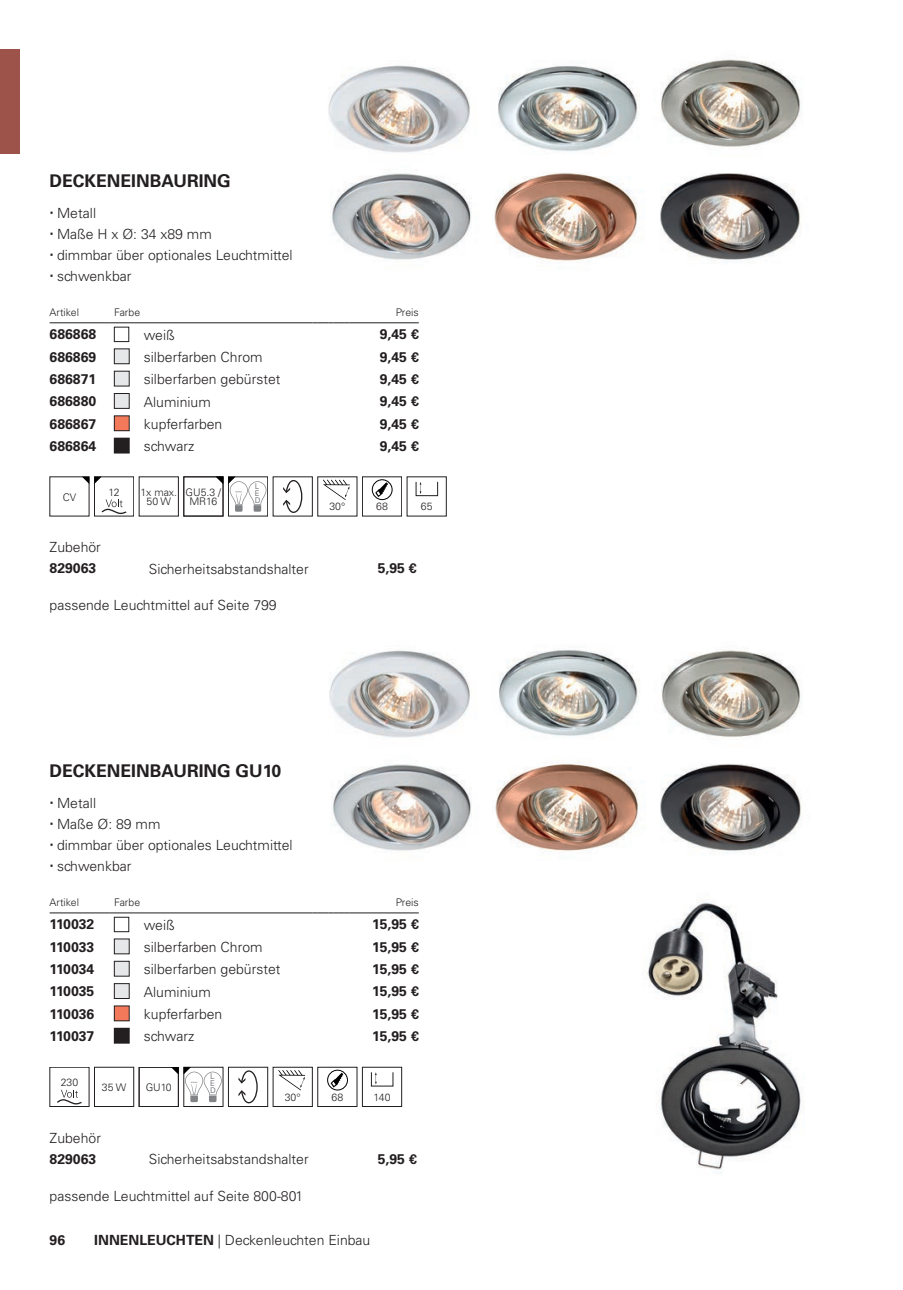
<style>
.page{position:relative;width:903px;height:1290px;background:#fff}
.page>*{position:absolute;margin:0;border:0;box-sizing:border-box;transform-origin:0 0}
.t1{font:700 17.5px "Univers";color:#231f20}
.t2{font:300 14px/21px "Univers";color:#231f20}
.t3{font:700 14px "Univers";color:#231f20}
.t4{font:300 10.5px/9.6px "Univers";color:#231f20;text-align:center}
.t5{font:7.88px/7px "Univers";color:#818386}
.s1{font-weight:700}
</style>
<div class="page">
<div style="left:0;top:50px;width:20px;height:104px;background:#9d5349"></div>
<img style="left:660px;top:173px;width:140px;height:87px">
<img style="left:494px;top:173px;width:144px;height:88px">
<img style="left:328px;top:65px;width:142px;height:88px">
<img style="left:498px;top:65px;width:142px;height:86px">
<img style="left:660px;top:59px;width:142px;height:88px">
<img style="left:331px;top:173px;width:141px;height:87px">
<img style="left:660px;top:764px;width:141px;height:87px">
<img style="left:495px;top:762px;width:144px;height:89px">
<img style="left:329px;top:650px;width:141px;height:88px">
<img style="left:499px;top:650px;width:141px;height:86px">
<img style="left:661px;top:650px;width:141px;height:87px">
<img style="left:332px;top:764px;width:140px;height:87px">
<img style="left:645px;top:900px;width:159px;height:270px">
<div style="left:94px;top:477px;width:40px;height:39px;border:1px solid #231f20"></div>
<svg style="left:82px;top:477px;width:20px;height:7px"></svg>
<svg style="left:101px;top:499px;width:26px;height:16px"></svg>
<div style="left:228px;top:477px;width:40px;height:39px;border:1px solid #231f20"></div>
<svg style="left:283px;top:480px;width:20px;height:33px"></svg>
<svg style="left:323px;top:479px;width:27px;height:21px"></svg>
<div style="left:362px;top:477px;width:40px;height:39px;border:1px solid #231f20"></div>
<svg style="left:375px;top:482px;width:13px;height:15px"></svg>
<div style="left:372px;top:479px;width:20px;height:21px;border:1px solid #000001;border-radius:50%"></div>
<div style="left:416px;top:481px;width:22px;height:15px;border:1px solid #231f20"></div>
<hr style="left:50px;top:322px;width:59px;height:1px;background:#231f20">
<svg style="left:109px;top:322px;width:25px;height:1px"></svg>
<hr style="left:134px;top:322px;width:179px;height:1px;background:#231f20">
<svg style="left:313px;top:322px;width:36px;height:1px"></svg>
<hr style="left:349px;top:322px;width:70px;height:1px;background:#231f20">
<div style="left:114px;top:327px;width:15px;height:15px;border:1px solid #231f20"></div>
<div style="left:114px;top:349px;width:15px;height:15px;background:#e6e7e9"></div>
<div style="left:114px;top:349px;width:15px;height:15px;border:1px solid #231f20"></div>
<div style="left:114px;top:371px;width:15px;height:15px;background:#e6e7e9"></div>
<div style="left:114px;top:371px;width:15px;height:15px;border:1px solid #231f20"></div>
<div style="left:114px;top:393px;width:15px;height:15px;background:#e6e7e9"></div>
<div style="left:114px;top:393px;width:15px;height:16px;border:1px solid #231f20"></div>
<div style="left:114px;top:416px;width:15px;height:15px;background:#f3795b"></div>
<div style="left:114px;top:416px;width:15px;height:15px;border:1px solid #231f20"></div>
<div style="left:114px;top:438px;width:15px;height:15px;background:#231f20"></div>
<hr style="left:50px;top:912px;width:59px;height:1px;background:#231f20">
<svg style="left:109px;top:912px;width:25px;height:1px"></svg>
<hr style="left:134px;top:912px;width:179px;height:1px;background:#231f20">
<svg style="left:313px;top:912px;width:36px;height:1px"></svg>
<hr style="left:349px;top:912px;width:70px;height:1px;background:#231f20">
<div style="left:114px;top:917px;width:15px;height:15px;border:1px solid #231f20"></div>
<div style="left:114px;top:939px;width:15px;height:15px;background:#e6e7e9"></div>
<div style="left:114px;top:939px;width:15px;height:15px;border:1px solid #231f20"></div>
<div style="left:114px;top:961px;width:15px;height:15px;background:#e6e7e9"></div>
<div style="left:114px;top:961px;width:15px;height:15px;border:1px solid #231f20"></div>
<div style="left:114px;top:983px;width:15px;height:15px;background:#e6e7e9"></div>
<div style="left:114px;top:983px;width:15px;height:16px;border:1px solid #231f20"></div>
<div style="left:114px;top:1006px;width:15px;height:15px;background:#f3795b"></div>
<div style="left:114px;top:1006px;width:15px;height:15px;border:1px solid #231f20"></div>
<div style="left:114px;top:1028px;width:15px;height:15px;background:#231f20"></div>
<svg style="left:216px;top:477px;width:50px;height:35px"></svg>
<div style="left:50px;top:1067px;width:39px;height:40px;border:1px solid #231f20"></div>
<svg style="left:57px;top:1090px;width:25px;height:15px"></svg>
<div style="left:94px;top:1067px;width:40px;height:40px;border:1px solid #231f20"></div>
<div style="left:184px;top:1067px;width:39px;height:40px;border:1px solid #231f20"></div>
<div style="left:228px;top:1067px;width:40px;height:40px;border:1px solid #231f20"></div>
<svg style="left:238px;top:1070px;width:20px;height:34px"></svg>
<div style="left:273px;top:1067px;width:40px;height:40px;border:1px solid #231f20"></div>
<svg style="left:278px;top:1070px;width:27px;height:20px"></svg>
<div style="left:317px;top:1067px;width:40px;height:40px;border:1px solid #231f20"></div>
<svg style="left:331px;top:1072px;width:12px;height:15px"></svg>
<div style="left:327px;top:1070px;width:21px;height:20px;border:1px solid #000001;border-radius:50%"></div>
<div style="left:362px;top:1067px;width:40px;height:40px;border:1px solid #231f20"></div>
<svg style="left:375px;top:1074px;width:2px;height:10px"></svg>
<div style="left:139px;top:1067px;width:40px;height:40px;border:1px solid #231f20"></div>
<svg style="left:171px;top:1067px;width:51px;height:35px"></svg>
<p class="t1" style="left:50px;top:170px;width:183px">DECKENEINBAURING</p>
<p class="t2" style="left:57px;top:202px;width:237px">Metall<br>Maße H x Ø: 34 x89 mm<br>dimmbar über optionales Leuchtmittel schwenkbar</p>
<p class="t4" style="left:50px;top:307px;width:31px">Artikel</p>
<p class="t4" style="left:114px;top:307px;width:28px">Farbe</p>
<p class="t4" style="left:396px;top:307px;width:25px">Preis</p>
<p class="t3" style="left:50px;top:326px;width:48px">686868</p>
<p class="t2" style="left:144px;top:324px;width:32px">weiß</p>
<p class="t3" style="left:380px;top:326px;width:40px">9,45 €</p>
<p class="t3" style="left:50px;top:348px;width:48px">686869</p>
<p class="t2" style="left:144px;top:346px;width:120px">silberfarben Chrom</p>
<p class="t3" style="left:380px;top:348px;width:40px">9,45 €</p>
<p class="t3" style="left:50px;top:371px;width:48px">686871</p>
<p class="t2" style="left:144px;top:369px;width:138px">silberfarben gebürstet</p>
<p class="t3" style="left:380px;top:371px;width:40px">9,45 €</p>
<p class="t3" style="left:50px;top:393px;width:48px">686880</p>
<p class="t2" style="left:144px;top:391px;width:68px">Aluminium</p>
<p class="t3" style="left:380px;top:393px;width:40px">9,45 €</p>
<p class="t3" style="left:50px;top:415px;width:48px">686867</p>
<p class="t2" style="left:144px;top:413px;width:80px">kupferfarben</p>
<p class="t3" style="left:380px;top:415px;width:40px">9,45 €</p>
<p class="t3" style="left:50px;top:438px;width:48px">686864</p>
<p class="t2" style="left:144px;top:436px;width:52px">schwarz</p>
<p class="t3" style="left:380px;top:438px;width:40px">9,45 €</p>
<p class="t4" style="left:63px;top:492px;width:15px">CV</p>
<p class="t4" style="left:109px;top:487px;width:13px">12</p>
<p class="t4" style="left:140px;top:487px;width:38px">1x max.<br>50 W</p>
<p class="t4" style="left:186px;top:487px;width:37px">GU5.3 /<br>MR16</p>
<p class="t5" style="left:255px;top:483px;width:7px">L<br>E<br>D</p>
<p class="t4" style="left:329px;top:502px;width:17px">30°</p>
<p class="t4" style="left:376px;top:502px;width:13px">68</p>
<p class="t4" style="left:421px;top:502px;width:13px">65</p>
<p class="t2" style="left:50px;top:537px;width:53px">Zubehör</p>
<p class="t3" style="left:50px;top:560px;width:48px">829063</p>
<p class="t2" style="left:149px;top:558px;width:161px">Sicherheitsabstandshalter</p>
<p class="t3" style="left:378px;top:560px;width:40px">5,95 €</p>
<p class="t2" style="left:50px;top:595px;width:229px">passende Leuchtmittel auf Seite 799</p>
<p class="t1" style="left:50px;top:760px;width:233px">DECKENEINBAURING GU10</p>
<p class="t2" style="left:57px;top:792px;width:237px">Metall<br>Maße Ø: 89 mm<br>dimmbar über optionales Leuchtmittel schwenkbar</p>
<p class="t4" style="left:50px;top:897px;width:31px">Artikel</p>
<p class="t4" style="left:114px;top:897px;width:28px">Farbe</p>
<p class="t4" style="left:396px;top:897px;width:25px">Preis</p>
<p class="t3" style="left:50px;top:916px;width:46px">110032</p>
<p class="t2" style="left:144px;top:914px;width:32px">weiß</p>
<p class="t3" style="left:372px;top:916px;width:48px">15,95 €</p>
<p class="t3" style="left:50px;top:938px;width:46px">110033</p>
<p class="t2" style="left:144px;top:936px;width:120px">silberfarben Chrom</p>
<p class="t3" style="left:372px;top:938px;width:48px">15,95 €</p>
<p class="t3" style="left:50px;top:961px;width:46px">110034</p>
<p class="t2" style="left:144px;top:959px;width:138px">silberfarben gebürstet</p>
<p class="t3" style="left:372px;top:961px;width:48px">15,95 €</p>
<p class="t3" style="left:50px;top:983px;width:46px">110035</p>
<p class="t2" style="left:144px;top:981px;width:68px">Aluminium</p>
<p class="t3" style="left:372px;top:983px;width:48px">15,95 €</p>
<p class="t3" style="left:50px;top:1005px;width:46px">110036</p>
<p class="t2" style="left:144px;top:1003px;width:80px">kupferfarben</p>
<p class="t3" style="left:372px;top:1005px;width:48px">15,95 €</p>
<p class="t3" style="left:50px;top:1028px;width:46px">110037</p>
<p class="t2" style="left:144px;top:1026px;width:52px">schwarz</p>
<p class="t3" style="left:372px;top:1028px;width:48px">15,95 €</p>
<p class="t4" style="left:61px;top:1078px;width:19px">230</p>
<p class="t4" style="left:102px;top:1082px;width:26px">35 W</p>
<p class="t4" style="left:146px;top:1082px;width:28px">GU10</p>
<p class="t5" style="left:210px;top:1073px;width:7px">L<br>E<br>D</p>
<p class="t4" style="left:285px;top:1092px;width:17px">30°</p>
<p class="t4" style="left:331px;top:1092px;width:13px">68</p>
<p class="t4" style="left:373px;top:1092px;width:18px">140</p>
<p class="t2" style="left:50px;top:1127px;width:53px">Zubehör</p>
<p class="t3" style="left:50px;top:1150px;width:48px">829063</p>
<p class="t2" style="left:149px;top:1148px;width:161px">Sicherheitsabstandshalter</p>
<p class="t3" style="left:378px;top:1150px;width:40px">5,95 €</p>
<p class="t2" style="left:50px;top:1185px;width:255px">passende Leuchtmittel auf Seite 800-801</p>
<p class="t3" style="left:50px;top:1232px;width:17px">96</p>
<p class="t2" style="left:94px;top:1229px;width:278px"><span class="s1">INNENLEUCHTEN</span> | Deckenleuchten Einbau</p>
</div>
